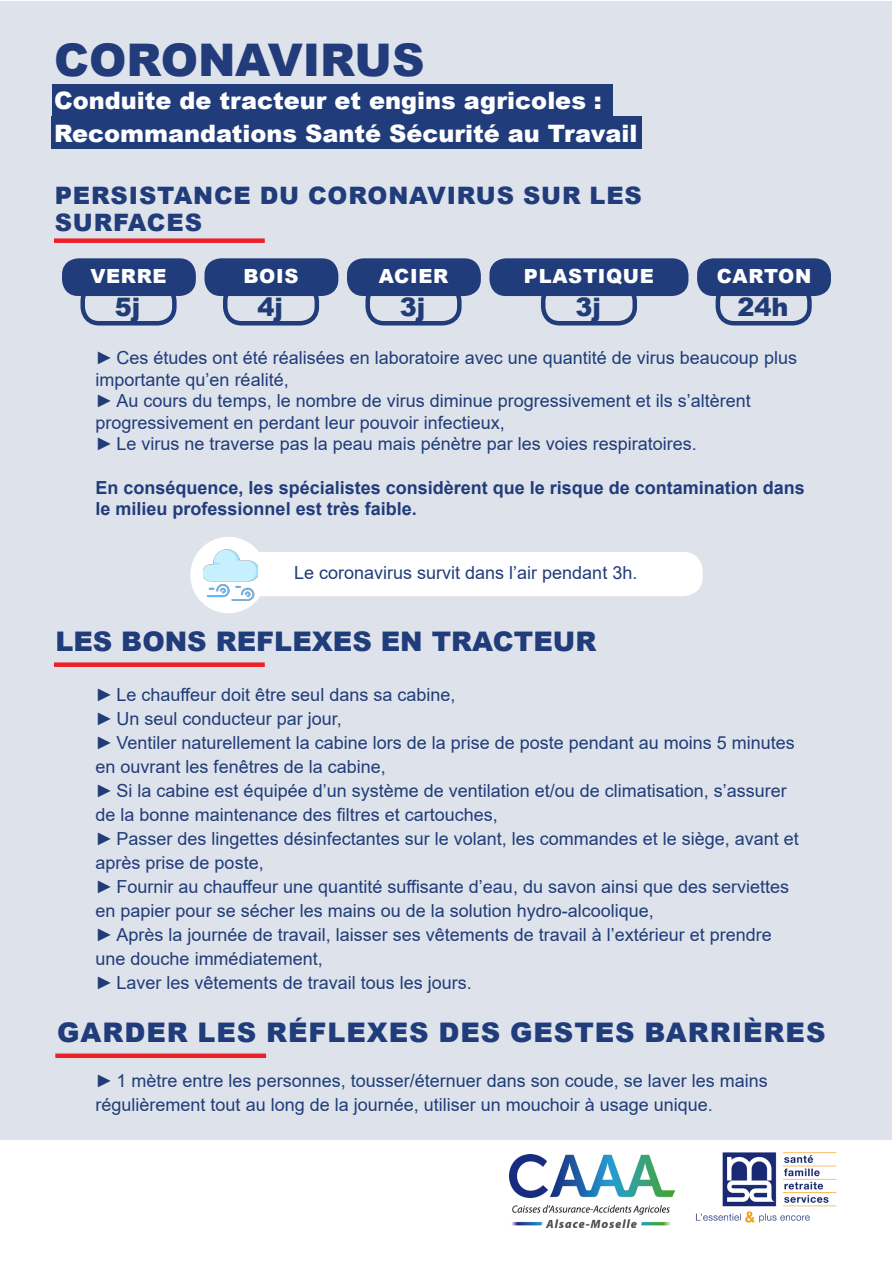
<style>
.page{position:relative;width:893px;height:1263px;background:#fff}
.page>*{position:absolute;margin:0;border:0;box-sizing:border-box;transform-origin:0 0}
.t1{font:900 45px "Arial";color:#223c7b}
.t2{font:900 27px "Arial";letter-spacing:.035em;color:#213c7a}
.t3{font:900 27px "Arial";color:#213c7a}
.t4{font:900 25.5px "Arial";color:#203c78}
.t5{font:900 24px/33px "Arial";color:#fff}
.t6{font:900 24px/27px "Arial";letter-spacing:.035em;color:#213c7a}
.t7{font:900 19.5px "Arial";letter-spacing:.035em;color:#fff}
.t8{font:18px/24px "Arial";color:#203c78}
.t9{font:700 18px/21.6px "Arial";color:#213c7a}
.t10{font:18px "Arial";color:#223c7b}
</style>
<div class="page">
<div style="left:1px;top:1px;width:891px;height:1139px;background:#dee3eb"></div>
<div style="left:54px;top:238px;width:211px;height:5px;background:#ec2027"></div>
<div style="left:54px;top:662px;width:211px;height:5px;background:#ec2027"></div>
<img style="left:674px;top:1152px;width:163px;height:71px">
<div style="left:80px;top:283px;width:97px;height:42px;border:4px solid #213c7a;border-radius:16px"></div>
<div style="left:62px;top:258px;width:134px;height:38px;background:#213c7a;border-radius:16px"></div>
<div style="left:223px;top:283px;width:96px;height:42px;border:4px solid #213c7a;border-radius:16px"></div>
<div style="left:204px;top:258px;width:134px;height:38px;background:#213c7a;border-radius:16px"></div>
<div style="left:365px;top:283px;width:97px;height:42px;border:4px solid #213c7a;border-radius:16px"></div>
<div style="left:347px;top:258px;width:134px;height:38px;background:#213c7a;border-radius:16px"></div>
<div style="left:541px;top:283px;width:96px;height:42px;border:4px solid #213c7a;border-radius:16px"></div>
<div style="left:489px;top:258px;width:199px;height:38px;background:#213c7a;border-radius:16px"></div>
<div style="left:716px;top:283px;width:96px;height:42px;border:4px solid #213c7a;border-radius:16px"></div>
<div style="left:697px;top:258px;width:134px;height:38px;background:#213c7a;border-radius:16px"></div>
<div style="left:204px;top:555px;width:496px;height:38px;background:#fff;border-radius:16px"></div>
<div style="left:201px;top:552px;width:502px;height:44px;border:6px solid #fff;border-radius:16px"></div>
<div style="left:190px;top:537px;width:77px;height:76px;background:#fff;border-radius:50%"></div>
<img style="left:203px;top:549px;width:55px;height:52px">
<div style="left:52px;top:84px;width:560px;height:33px;background:#213c7a"></div>
<div style="left:52px;top:117px;width:590px;height:32px;background:#213c7a"></div>
<img style="left:509px;top:1155px;width:165px;height:72px">
<div style="left:55px;top:1053px;width:211px;height:5px;background:#ec2027"></div>
<p class="t1" style="left:54px;top:27px;width:372px">CORONAVIRUS</p>
<p class="t5" style="left:54px;top:83px;width:585px">Conduite de tracteur et engins agricoles :<br>Recommandations Santé Sécurité au Travail</p>
<p class="t6" style="left:55px;top:181px;width:589px">PERSISTANCE DU CORONAVIRUS SUR LES<br>SURFACES</p>
<p class="t7" style="left:90px;top:262px;width:78px">VERRE</p>
<p class="t7" style="left:243px;top:262px;width:57px">BOIS</p>
<p class="t7" style="left:379px;top:262px;width:71px">ACIER</p>
<p class="t7" style="left:524px;top:262px;width:132px">PLASTIQUE</p>
<p class="t7" style="left:717px;top:261px;width:96px">CARTON</p>
<p class="t4" style="left:115px;top:289px;width:27px">5j</p>
<p class="t4" style="left:257px;top:289px;width:27px">4j</p>
<p class="t4" style="left:400px;top:289px;width:27px">3j</p>
<p class="t4" style="left:575px;top:289px;width:27px">3j</p>
<p class="t4" style="left:737px;top:289px;width:53px">24h</p>
<p class="t8" style="left:96px;top:347px;width:703px;line-height:21.6px">► Ces études ont été réalisées en laboratoire avec une quantité de virus beaucoup plus importante qu’en réalité,</p>
<p class="t8" style="left:96px;top:390px;width:657px;line-height:21.6px">► Au cours du temps, le nombre de virus diminue progressivement et ils s’altèrent progressivement en perdant leur pouvoir infectieux,</p>
<p class="t8" style="left:96px;top:432px;width:603px">► Le virus ne traverse pas la peau mais pénètre par les voies respiratoires.</p>
<p class="t9" style="left:96px;top:477px;width:711px">En conséquence, les spécialistes considèrent que le risque de contamination dans le milieu professionnel est très faible.</p>
<p class="t10" style="left:294px;top:561px;width:345px">Le coronavirus survit dans l’air pendant 3h.</p>
<p class="t3" style="left:55px;top:622px;width:543px">LES BONS REFLEXES EN TRACTEUR</p>
<p class="t8" style="left:96px;top:682px;width:361px">► Le chauffeur doit être seul dans sa cabine,</p>
<p class="t8" style="left:96px;top:706px;width:248px">► Un seul conducteur par jour,</p>
<p class="t8" style="left:96px;top:730px;width:701px">► Ventiler naturellement la cabine lors de la prise de poste pendant au moins 5 minutes en ouvrant les fenêtres de la cabine,</p>
<p class="t8" style="left:96px;top:778px;width:693px">► Si la cabine est équipée d’un système de ventilation et/ou de climatisation, s’assurer de la bonne maintenance des filtres et cartouches,</p>
<p class="t8" style="left:96px;top:826px;width:705px">► Passer des lingettes désinfectantes sur le volant, les commandes et le siège, avant et après prise de poste,</p>
<p class="t8" style="left:96px;top:874px;width:695px">► Fournir au chauffeur une quantité suffisante d’eau, du savon ainsi que des serviettes en papier pour se sécher les mains ou de la solution hydro-alcoolique,</p>
<p class="t8" style="left:96px;top:922px;width:678px">► Après la journée de travail, laisser ses vêtements de travail à l’extérieur et prendre une douche immédiatement,</p>
<p class="t8" style="left:96px;top:970px;width:378px">► Laver les vêtements de travail tous les jours.</p>
<p class="t2" style="left:57px;top:1013px;width:770px">GARDER LES RÉFLEXES DES GESTES BARRIÈRES</p>
<p class="t8" style="left:96px;top:1068px;width:674px">► 1 mètre entre les personnes, tousser/éternuer dans son coude, se laver les mains régulièrement tout au long de la journée, utiliser un mouchoir à usage unique.</p>
</div>
